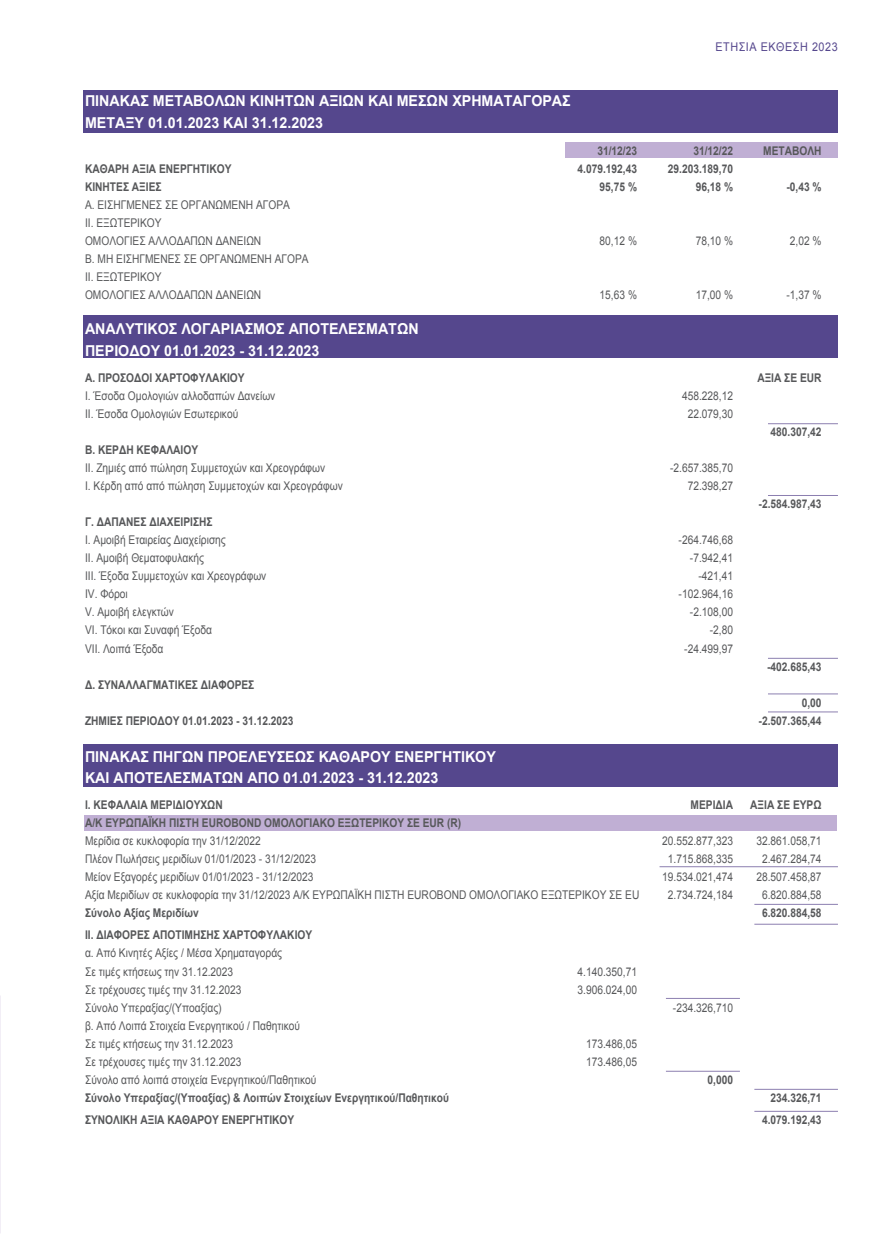
<style>
.page{position:relative;width:893px;height:1234px;background:#fff}
.page>*{position:absolute;margin:0;border:0;box-sizing:border-box;transform-origin:0 0}
.t1{font:700 15px "Arial";color:#fff;scale:.95 1}
.t2{font:12px/18px "Arial";color:#57585a;scale:.85 1}
.t3{font:700 12px/18px "Arial";color:#57585a;scale:.85 1}
.t4{font:12px "Arial";letter-spacing:.05em;color:#55478d;scale:.9 1}
.s1{font-weight:700}
.s2{font-weight:400}
</style>
<div class="page">
<div style="left:84px;top:814px;width:753px;height:16px;background:#c0afd4"></div>
<div style="left:84px;top:744px;width:754px;height:42px;background:#55478d"></div>
<div style="left:84px;top:90px;width:754px;height:42px;background:#55478d"></div>
<div style="left:84px;top:315px;width:754px;height:42px;background:#55478d"></div>
<div style="left:565px;top:142px;width:273px;height:15px;background:#c0afd4"></div>
<hr style="left:768px;top:423px;width:70px;height:1px;background:#8c7fb0">
<hr style="left:768px;top:495px;width:70px;height:1px;background:#8c7fb0">
<hr style="left:768px;top:658px;width:70px;height:1px;background:#8c7fb0">
<hr style="left:768px;top:693px;width:70px;height:1px;background:#8c7fb0">
<hr style="left:768px;top:711px;width:70px;height:1px;background:#8c7fb0">
<hr style="left:659px;top:866px;width:179px;height:1px;background:#8c7fb0">
<hr style="left:754px;top:903px;width:84px;height:1px;background:#8c7fb0">
<hr style="left:666px;top:1070px;width:74px;height:1px;background:#8c7fb0">
<hr style="left:666px;top:997px;width:74px;height:1px;background:#8c7fb0">
<hr style="left:754px;top:1110px;width:84px;height:1px;background:#8c7fb0">
<hr style="left:754px;top:1088px;width:84px;height:1px;background:#8c7fb0">
<hr style="left:754px;top:923px;width:84px;height:1px;background:#8c7fb0">
<p class="t1" style="left:85px;top:91px;width:513px">ΠΙΝΑΚΑΣ ΜΕΤΑΒΟΛΩΝ ΚΙΝΗΤΩΝ ΑΞΙΩΝ ΚΑΙ ΜΕΣΩΝ ΧΡΗΜΑΤΑΓΟΡΑΣ</p>
<p class="t1" style="left:85px;top:113px;width:252px">ΜΕΤΑΞΥ 01.01.2023 ΚΑΙ 31.12.2023</p>
<p class="t4" style="left:715px;top:39px;width:137px">ΕΤΗΣΙΑ ΕΚΘΕΣΗ 2023</p>
<p class="t3" style="left:597px;top:142px;width:48px">31/12/23</p>
<p class="t3" style="left:693px;top:142px;width:48px">31/12/22</p>
<p class="t3" style="left:763px;top:142px;width:70px">ΜΕΤΑΒΟΛΗ</p>
<p class="t3" style="left:85px;top:160px;width:174px">ΚΑΘΑΡΗ ΑΞΙΑ ΕΝΕΡΓΗΤΙΚΟΥ</p>
<p class="t3" style="left:577px;top:160px;width:72px">4.079.192,43</p>
<p class="t3" style="left:668px;top:160px;width:78px">29.203.189,70</p>
<p class="t3" style="left:85px;top:178px;width:92px">ΚΙΝΗΤΕΣ ΑΞΙΕΣ</p>
<p class="t3" style="left:600px;top:178px;width:46px">95,75 %</p>
<p class="t3" style="left:696px;top:178px;width:46px">96,18 %</p>
<p class="t3" style="left:786px;top:178px;width:43px">-0,43 %</p>
<p class="t2" style="left:85px;top:196px;width:243px">Α. ΕΙΣΗΓΜΕΝΕΣ ΣΕ ΟΡΓΑΝΩΜΕΝΗ ΑΓΟΡΑ<br>ΙΙ. ΕΞΩΤΕΡΙΚΟΥ<br>ΟΜΟΛΟΓΙΕΣ ΑΛΛΟΔΑΠΩΝ ΔΑΝΕΙΩΝ</p>
<p class="t2" style="left:600px;top:232px;width:46px">80,12 %</p>
<p class="t2" style="left:696px;top:232px;width:46px">78,10 %</p>
<p class="t2" style="left:790px;top:232px;width:39px">2,02 %</p>
<p class="t2" style="left:85px;top:250px;width:265px">Β. ΜΗ ΕΙΣΗΓΜΕΝΕΣ ΣΕ ΟΡΓΑΝΩΜΕΝΗ ΑΓΟΡΑ<br>ΙΙ. ΕΞΩΤΕΡΙΚΟΥ<br>ΟΜΟΛΟΓΙΕΣ ΑΛΛΟΔΑΠΩΝ ΔΑΝΕΙΩΝ</p>
<p class="t2" style="left:600px;top:286px;width:46px">15,63 %</p>
<p class="t2" style="left:696px;top:286px;width:46px">17,00 %</p>
<p class="t2" style="left:786px;top:286px;width:43px">-1,37 %</p>
<p class="t1" style="left:85px;top:318px;width:353px">ΑΝΑΛΥΤΙΚΟΣ ΛΟΓΑΡΙΑΣΜΟΣ ΑΠΟΤΕΛΕΣΜΑΤΩΝ</p>
<p class="t1" style="left:85px;top:340px;width:248px">ΠΕΡΙΟΔΟΥ 01.01.2023 - 31.12.2023</p>
<p class="t3" style="left:85px;top:369px;width:189px">Α. ΠΡΟΣΟΔΟΙ ΧΑΡΤΟΦΥΛΑΚΙΟΥ</p>
<p class="t3" style="left:757px;top:369px;width:77px">ΑΞΙΑ ΣΕ EUR</p>
<p class="t2" style="left:85px;top:387px;width:225px">Ι. Έσοδα Ομολογιών αλλοδαπών Δανείων</p>
<p class="t2" style="left:682px;top:387px;width:62px">458.228,12</p>
<p class="t2" style="left:85px;top:405px;width:182px">II. Έσοδα Ομολογιών Εσωτερικού</p>
<p class="t2" style="left:688px;top:405px;width:55px">22.079,30</p>
<p class="t3" style="left:770px;top:423px;width:62px">480.307,42</p>
<p class="t2" style="left:85px;top:441px;width:284px"><span class="s1">Β. ΚΕΡΔΗ ΚΕΦΑΛΑΙΟΥ<br></span>ΙΙ. Ζημιές από πώληση Συμμετοχών και Χρεογράφων</p>
<p class="t2" style="left:670px;top:459px;width:76px">-2.657.385,70</p>
<p class="t2" style="left:85px;top:477px;width:305px">Ι. Κέρδη από από πώληση Συμμετοχών και Χρεογράφων</p>
<p class="t2" style="left:688px;top:477px;width:55px">72.398,27</p>
<p class="t2" style="left:85px;top:513px;width:167px"><span class="s1">Γ. ΔΑΠΑΝΕΣ ΔΙΑΧΕΙΡΙΣΗΣ<br></span>Ι. Αμοιβή Εταιρείας Διαχείρισης</p>
<p class="t2" style="left:679px;top:531px;width:66px">-264.746,68</p>
<p class="t2" style="left:85px;top:549px;width:142px">ΙΙ. Αμοιβή Θεματοφυλακής</p>
<p class="t2" style="left:690px;top:549px;width:52px">-7.942,41</p>
<p class="t2" style="left:85px;top:567px;width:215px">ΙΙΙ. Έξοδα Συμμετοχών και Χρεογράφων</p>
<p class="t2" style="left:698px;top:567px;width:42px">-421,41</p>
<p class="t2" style="left:85px;top:585px;width:52px">IV. Φόροι</p>
<p class="t2" style="left:679px;top:585px;width:66px">-102.964,16</p>
<p class="t2" style="left:85px;top:603px;width:106px">V. Αμοιβή ελεγκτών</p>
<p class="t2" style="left:690px;top:603px;width:52px">-2.108,00</p>
<p class="t2" style="left:85px;top:621px;width:151px">VI. Τόκοι και Συναφή Έξοδα</p>
<p class="t2" style="left:710px;top:621px;width:29px">-2,80</p>
<p class="t2" style="left:85px;top:639px;width:94px">VII. Λοιπά Έξοδα</p>
<p class="t2" style="left:684px;top:639px;width:59px">-24.499,97</p>
<p class="t3" style="left:85px;top:675px;width:201px">Δ. ΣΥΝΑΛΛΑΓΜΑΤΙΚΕΣ ΔΙΑΦΟΡΕΣ</p>
<p class="t3" style="left:759px;top:495px;width:76px">-2.584.987,43</p>
<p class="t3" style="left:767px;top:657px;width:66px">-402.685,43</p>
<p class="t3" style="left:802px;top:693px;width:25px">0,00</p>
<p class="t3" style="left:85px;top:711px;width:247px">ΖΗΜΙΕΣ ΠΕΡΙΟΔΟΥ 01.01.2023 - 31.12.2023</p>
<p class="t3" style="left:759px;top:711px;width:76px">-2.507.365,44</p>
<p class="t1" style="left:85px;top:746px;width:434px">ΠΙΝΑΚΑΣ ΠΗΓΩΝ ΠΡΟΕΛΕΥΣΕΩΣ ΚΑΘΑΡΟΥ ΕΝΕΡΓΗΤΙΚΟΥ</p>
<p class="t1" style="left:85px;top:767px;width:373px">ΚΑΙ ΑΠΟΤΕΛΕΣΜΑΤΩΝ ΑΠΟ 01.01.2023 - 31.12.2023</p>
<p class="t3" style="left:85px;top:796px;width:164px">I. ΚΕΦΑΛΑΙΑ ΜΕΡΙΔΙΟΥΧΩΝ</p>
<p class="t3" style="left:691px;top:796px;width:51px">ΜΕΡΙΔΙΑ</p>
<p class="t3" style="left:750px;top:796px;width:85px">ΑΞΙΑ ΣΕ ΕΥΡΩ</p>
<p class="t3" style="left:85px;top:814px;width:444px">A/K ΕΥΡΩΠΑΪΚΗ ΠΙΣΤΗ EUROBOND ΟΜΟΛΟΓΙΑΚΟ ΕΞΩΤΕΡΙΚΟΥ ΣΕ EUR (R)<br><span class="s2">Μερίδια σε κυκλοφορία την 31/12/2022</span></p>
<p class="t2" style="left:662px;top:831px;width:85px">20.552.877,323</p>
<p class="t2" style="left:756px;top:831px;width:78px">32.861.058,71</p>
<p class="t2" style="left:85px;top:849px;width:273px">Πλέον Πωλήσεις μεριδίων 01/01/2023 - 31/12/2023</p>
<p class="t2" style="left:668px;top:849px;width:78px">1.715.868,335</p>
<p class="t2" style="left:762px;top:849px;width:72px">2.467.284,74</p>
<p class="t2" style="left:85px;top:867px;width:270px">Μείον Εξαγορές μεριδίων 01/01/2023 - 31/12/2023</p>
<p class="t2" style="left:662px;top:867px;width:85px">19.534.021,474</p>
<p class="t2" style="left:756px;top:867px;width:78px">28.507.458,87</p>
<p class="t2" style="left:85px;top:885px;width:654px">Αξία Μεριδίων σε κυκλοφορία την 31/12/2023 A/K ΕΥΡΩΠΑΪΚΗ ΠΙΣΤΗ EUROBOND ΟΜΟΛΟΓΙΑΚΟ ΕΞΩΤΕΡΙΚΟΥ ΣΕ EU</p>
<p class="t2" style="left:668px;top:885px;width:78px">2.734.724,184</p>
<p class="t2" style="left:762px;top:885px;width:72px">6.820.884,58</p>
<p class="t3" style="left:85px;top:904px;width:135px">Σύνολο Αξίας Μεριδίων</p>
<p class="t3" style="left:762px;top:904px;width:72px">6.820.884,58</p>
<p class="t2" style="left:85px;top:926px;width:269px"><span class="s1">II. ΔΙΑΦΟΡΕΣ ΑΠΟΤΙΜΗΣΗΣ ΧΑΡΤΟΦΥΛΑΚΙΟΥ </span>α. Από Κινητές Αξίες / Μέσα Χρηματαγοράς<br>Σε τιμές κτήσεως την 31.12.2023</p>
<p class="t2" style="left:577px;top:962px;width:72px">4.140.350,71</p>
<p class="t2" style="left:85px;top:980px;width:186px">Σε τρέχουσες τιμές την 31.12.2023</p>
<p class="t2" style="left:577px;top:980px;width:72px">3.906.024,00</p>
<p class="t2" style="left:85px;top:998px;width:162px">Σύνολο Υπεραξίας/(Υποαξίας)</p>
<p class="t2" style="left:673px;top:998px;width:72px">-234.326,710</p>
<p class="t2" style="left:85px;top:1016px;width:254px">β. Από Λοιπά Στοιχεία Ενεργητικού / Παθητικού<br>Σε τιμές κτήσεως την 31.12.2023</p>
<p class="t2" style="left:586px;top:1034px;width:62px">173.486,05</p>
<p class="t2" style="left:85px;top:1052px;width:186px">Σε τρέχουσες τιμές την 31.12.2023</p>
<p class="t2" style="left:586px;top:1052px;width:62px">173.486,05</p>
<p class="t2" style="left:85px;top:1070px;width:274px">Σύνολο από λοιπά στοιχεία Ενεργητικού/Παθητικού</p>
<p class="t3" style="left:708px;top:1070px;width:32px">0,000</p>
<p class="t3" style="left:85px;top:1088px;width:430px">Σύνολο Υπεραξίας/(Υποαξίας) &amp; Λοιπών Στοιχείων Ενεργητικού/Παθητικού</p>
<p class="t3" style="left:770px;top:1088px;width:62px">234.326,71</p>
<p class="t3" style="left:85px;top:1110px;width:248px">ΣΥΝΟΛΙΚΗ ΑΞΙΑ ΚΑΘΑΡΟΥ ΕΝΕΡΓΗΤΙΚΟΥ</p>
<p class="t3" style="left:762px;top:1110px;width:72px">4.079.192,43</p>
</div>
